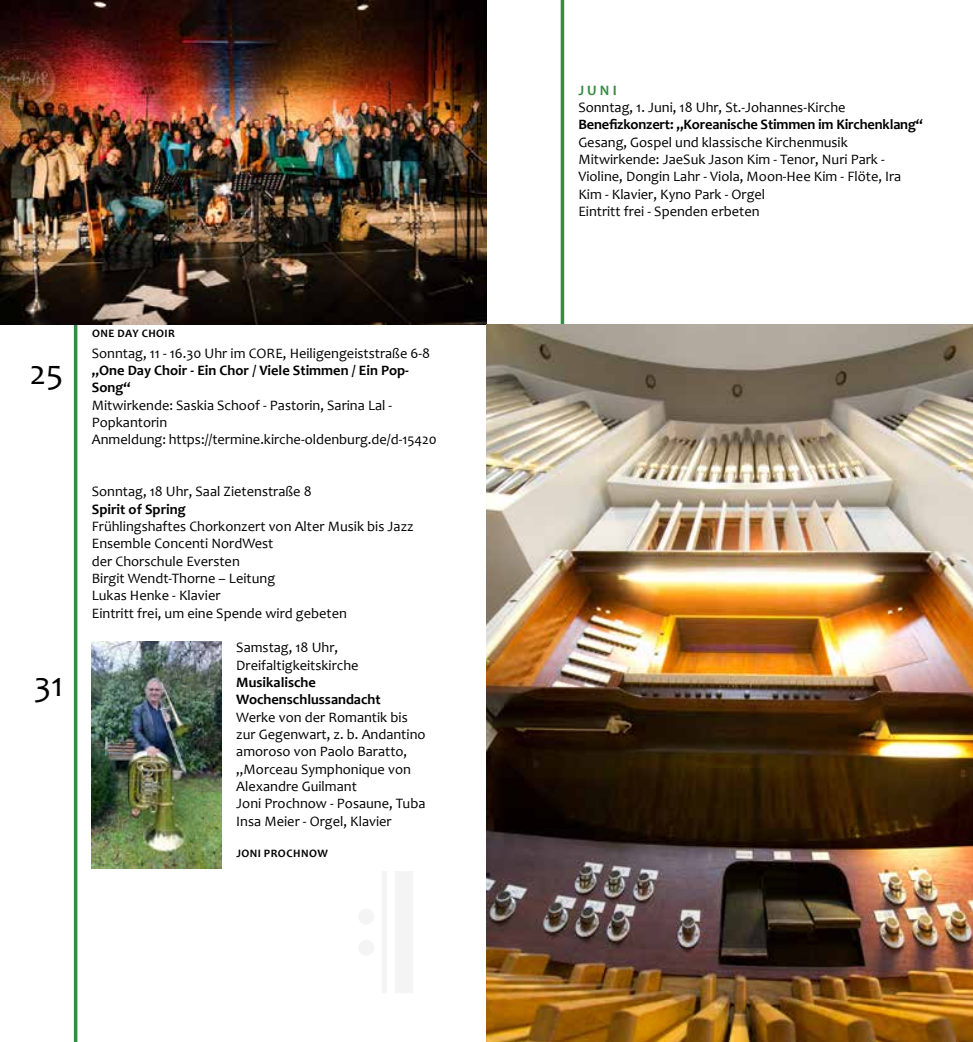
<style>
.page{position:relative;width:973px;height:1042px;background:#fff}
.page>*{position:absolute;margin:0;border:0;box-sizing:border-box;transform-origin:0 0}
.t1{font:35px "Candara";color:#000}
.t2{font:14.35px/17.3px "Candara";color:#000}
.t3{font:700 14.35px/17.3px "Candara";color:#000}
.t4{font:700 14.35px "Candara";color:#348b41}
.t5{font:700 11.38px "Candara";letter-spacing:.04em;color:#000}
.t6{font:700 11.38px "Candara";letter-spacing:.095em;color:#000}
</style>
<div class="page">
<hr style="left:74px;top:0;width:3px;height:1042px;background:#348b41">
<svg style="left:560px;top:0;width:4px;height:325px"></svg>
<img style="left:0;top:0;width:486px;height:324px">
<img style="left:92px;top:641px;width:129px;height:227px">
<img style="left:486px;top:325px;width:486px;height:717px">
<svg style="left:359px;top:871px;width:54px;height:122px"></svg>
<h1 class="t1" style="left:30px;top:350px;width:35px">25</h1>
<h1 class="t1" style="left:34px;top:662px;width:31px">31</h1>
<p class="t6" style="left:92px;top:326px;width:72px">one day choir</p>
<p class="t2" style="left:92px;top:344px;width:340px">Sonntag, 11 - 16.30 Uhr im CORE, Heiligengeiststraße 6-8</p>
<p class="t3" style="left:92px;top:361px;width:318px">„One Day Choir - Ein Chor / Viele Stimmen / Ein Pop-<br>Song“</p>
<p class="t2" style="left:92px;top:396px;width:346px">Mitwirkende: Saskia Schoof - Pastorin, Sarina Lal -<br>Popkantorin<br>Anmeldung: https://termine.kirche-oldenburg.de/d-15420</p>
<p class="t2" style="left:92px;top:483px;width:221px">Sonntag, 18 Uhr, Saal Zietenstraße 8</p>
<p class="t3" style="left:92px;top:500px;width:95px">Spirit of Spring</p>
<p class="t2" style="left:92px;top:517px;width:323px">Frühlingshaftes Chorkonzert von Alter Musik bis Jazz Ensemble Concenti N ordWest<br>der Chorschule Eversten<br>Birgit Wendt-Thorne – Leitung<br>Lukas Henke - Klavier<br>Eintritt frei, um eine Spende wird gebeten</p>
<p class="t2" style="left:236px;top:639px;width:124px">Samstag, 18 Uhr,<br>Dreifaltigkeitskirche</p>
<p class="t3" style="left:236px;top:673px;width:146px">Musikalische<br>Wochenschlussandacht</p>
<p class="t2" style="left:236px;top:708px;width:191px">Werke von der Romantik bis zur Gegenwart, z. b. Andantino amoroso von Paolo Baratto, „Morceau Symphonique von<br>Alexandre Guilmant<br>Joni Prochnow - Posaune, Tuba<br>I nsa Meier - Orgel, Klavier</p>
<p class="t5" style="left:236px;top:845px;width:36px">joni proc</p>
<p class="t5" style="left:293px;top:845px;width:27px">hnow</p>
<p class="t4" style="left:578px;top:81px;width:40px">JUNI</p>
<p class="t2" style="left:578px;top:99px;width:269px">Sonntag, 1. Juni, 18 Uhr, St.-Johannes-Kirche</p>
<p class="t3" style="left:578px;top:116px;width:346px">Benefizkonzert: „Koreanische Stimmen im Kirchenklang“</p>
<p class="t2" style="left:578px;top:133px;width:324px">Gesang, Gospel und klassische Kirchenmusik Mitwirkende: JaeSuk Jason Kim - Tenor, N uri Park - Violine, Dongin Lahr - Viola, Moon-Hee Kim - Flöte, I ra Kim - Klavier, Kyno Park - Orgel<br>Eintritt frei - Spenden erbeten</p>
</div>
